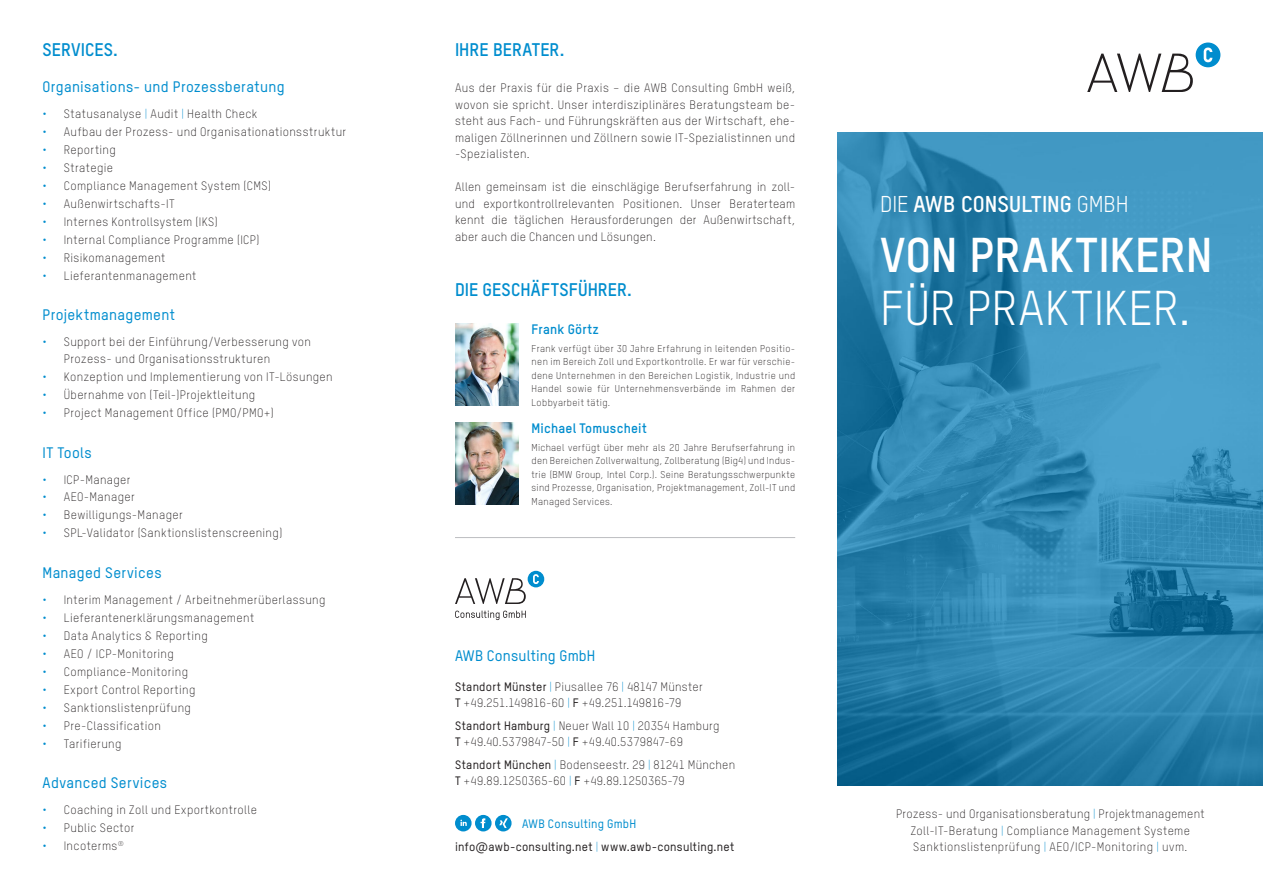
<style>
.page{position:relative;width:1263px;height:893px;background:#fff}
.page>*{position:absolute;margin:0;border:0;box-sizing:border-box;transform-origin:0 0}
.t1{font:700 48px "TSTARPRO";color:#fff}
.t2{font:48px "TSTARPRO";letter-spacing:.01em;color:#fff}
.t3{font:700 22.5px "TSTARPRO";color:#fff}
.t4{font:700 18px "TSTARPRO";letter-spacing:.005em;color:#008dce}
.t5{font:500 15px "TSTARPRO";letter-spacing:.02em;color:#008dce}
.t6{font:700 13.5px "TSTARPRO";letter-spacing:.015em;color:#008dce}
.t7{font:300 12px/16.5px "TSTARPRO";letter-spacing:.03em;color:#231f20}
.t8{font:500 12px/23.2px "TSTARPRO";letter-spacing:.02em;color:#231f20}
.t9{font:300 9.75px/13.5px "TSTARPRO";letter-spacing:.04em;color:#231f20;text-align:justify}
.s1{color:#008dce}
.s2{font-weight:500}
.s3{font-weight:300;color:#008dce}
.s4{font-weight:400}
</style>
<div class="page">
<img style="left:838px;top:133px;width:425px;height:652px">
<svg style="left:1087px;top:43px;width:133px;height:49px"></svg>
<svg style="left:455px;top:611px;width:71px;height:9px"></svg>
<svg style="left:455px;top:571px;width:89px;height:33px"></svg>
<hr style="left:455px;top:537px;width:340px;height:1px;background:#bcbdc0">
<svg style="left:455px;top:815px;width:57px;height:16px"></svg>
<img style="left:455px;top:323px;width:64px;height:83px">
<img style="left:455px;top:422px;width:64px;height:83px">
<h3 class="t4" style="left:43px;top:38px;width:77px">SERVICES.</h3>
<p class="t5" style="left:43px;top:76px;width:244px">Organisations- und Prozessberatung</p>
<p class="t7" style="left:43px;top:105px;width:216px"><span class="s1">•</span> Statusanalyse <span class="s1">|</span> Audit <span class="s1">|</span> Health Check</p>
<p class="t7" style="left:43px;top:123px;width:305px"><span class="s1">•</span> Aufbau der Prozess- und Organisationationsstruktur</p>
<p class="t7" style="left:43px;top:141px;width:75px"><span class="s1">•</span> Reporting</p>
<p class="t7" style="left:43px;top:159px;width:72px"><span class="s1">•</span> Strategie</p>
<p class="t7" style="left:43px;top:177px;width:230px"><span class="s1">•</span> Compliance Management System (CMS)</p>
<p class="t7" style="left:43px;top:195px;width:134px"><span class="s1">•</span> Außenwirtschafts-IT</p>
<p class="t7" style="left:43px;top:213px;width:177px"><span class="s1">•</span> Internes Kontrollsystem (IKS)</p>
<p class="t7" style="left:43px;top:231px;width:218px"><span class="s1">•</span> Internal Compliance Programme (ICP)</p>
<p class="t7" style="left:43px;top:249px;width:124px"><span class="s1">•</span> Risikomanagement</p>
<p class="t7" style="left:43px;top:267px;width:155px"><span class="s1">•</span> Lieferantenmanagement</p>
<p class="t5" style="left:43px;top:304px;width:134px">Projektmanagement</p>
<p class="t7" style="left:64px;top:333px;width:249px;text-indent:-21px"><span class="s1">•</span> Support bei der Einführung/Verbesserung von<br>Prozess- und Organisationsstrukturen</p>
<p class="t7" style="left:43px;top:368px;width:292px"><span class="s1">•</span> Konzeption und Implementierung von IT-Lösungen</p>
<p class="t7" style="left:43px;top:386px;width:214px"><span class="s1">•</span> Übernahme von (Teil-)Projektleitung</p>
<p class="t7" style="left:43px;top:404px;width:233px"><span class="s1">•</span> Project Management Office (PMO/PMO+)</p>
<p class="t5" style="left:43px;top:443px;width:51px">IT Tools</p>
<p class="t7" style="left:43px;top:471px;width:90px"><span class="s1">•</span> ICP-Manager</p>
<p class="t7" style="left:43px;top:488px;width:94px"><span class="s1">•</span> AEO-Manager</p>
<p class="t7" style="left:43px;top:506px;width:142px"><span class="s1">•</span> Bewilligungs-Manager</p>
<p class="t7" style="left:43px;top:524px;width:241px"><span class="s1">•</span> SPL-Validator (Sanktionslistenscreening)</p>
<p class="t5" style="left:43px;top:562px;width:121px">Managed Services</p>
<p class="t7" style="left:43px;top:591px;width:284px"><span class="s1">•</span> Interim Management / Arbeitnehmerüberlassung</p>
<p class="t7" style="left:43px;top:609px;width:213px"><span class="s1">•</span> Lieferantenerklärungsmanagement</p>
<p class="t7" style="left:43px;top:627px;width:167px"><span class="s1">•</span> Data Analytics &amp; Reporting</p>
<p class="t7" style="left:43px;top:645px;width:133px"><span class="s1">•</span> AEO / ICP-Monitoring</p>
<p class="t7" style="left:43px;top:663px;width:147px"><span class="s1">•</span> Compliance-Monitoring</p>
<p class="t7" style="left:43px;top:681px;width:154px"><span class="s1">•</span> Export Control Reporting</p>
<p class="t7" style="left:43px;top:699px;width:150px"><span class="s1">•</span> Sanktionslistenprüfung</p>
<p class="t7" style="left:43px;top:717px;width:120px"><span class="s1">•</span> Pre-Classification</p>
<p class="t7" style="left:43px;top:735px;width:80px"><span class="s1">•</span> Tarifierung</p>
<p class="t5" style="left:43px;top:773px;width:126px">Advanced Services</p>
<p class="t7" style="left:43px;top:802px;width:216px"><span class="s1">•</span> Coaching in Zoll und Exportkontrolle</p>
<p class="t7" style="left:43px;top:820px;width:93px"><span class="s1">•</span> Public Sector</p>
<p class="t7" style="left:43px;top:838px;width:83px"><span class="s1">•</span> Incoterms<sup>®</sup></p>
<h3 class="t4" style="left:455px;top:38px;width:111px">IHRE BERATER.</h3>
<p class="t7" style="left:455px;top:79px;width:342px;text-align:justify">Aus der Praxis für die Praxis – die AWB Consulting GmbH weiß, wovon sie spricht. Unser interdisziplinäres Beratungsteam be&shy;steht aus Fach- und Führungskräften aus der Wirtschaft, ehe&shy;maligen Zöllnerinnen und Zöllnern sowie IT-Spezialistinnen und -Spezialisten.</p>
<p class="t7" style="left:455px;top:178px;width:342px;text-align:justify">Allen gemeinsam ist die einschlägige Berufserfahrung in zoll&shy;und exportkontrollrelevanten Positionen. Unser Beraterteam kennt die täglichen Herausforderungen der Außenwirtschaft, aber auch die Chancen und Lösungen.</p>
<h3 class="t4" style="left:455px;top:277px;width:178px">DIE GESCHÄFTSFÜHRER.</h3>
<p class="t6" style="left:531px;top:319px;width:69px">Frank Görtz</p>
<p class="t9" style="left:531px;top:341px;width:265px">Frank verfügt über 30 Jahre Erfahrung in leitenden Positio&shy;nen im Bereich Zoll und Exportkontrolle. Er war für verschie&shy;dene Unternehmen in den Bereichen Logistik, Industrie und Handel sowie für Unternehmensverbände im Rahmen der Lobbyarbeit tätig.</p>
<p class="t6" style="left:531px;top:418px;width:117px">Michael Tomuscheit</p>
<p class="t9" style="left:531px;top:440px;width:265px">Michael verfügt über mehr als 20 Jahre Berufserfahrung in den Bereichen Zollverwaltung, Zollberatung (Big4) und Indus&shy;trie (BMW Group, Intel Corp.). Seine Beratungsschwerpunkte sind Prozesse, Organisation, Projektmanagement, Zoll-IT und Managed Services.</p>
<p class="t5" style="left:455px;top:645px;width:142px">AWB Consulting GmbH</p>
<p class="t7" style="left:455px;top:678px;width:249px"><span class="s2">Standort Münster</span> <span class="s1">|</span> Piusallee 76 <span class="s1">|</span> 48147 Münster<br><span class="s2">T</span> +49.251.149816-60 <span class="s1">|</span> <span class="s2">F</span> +49.251.149816-79</p>
<p class="t7" style="left:455px;top:717px;width:266px"><span class="s2">Standort Hamburg</span> <span class="s1">|</span> Neuer Wall 10 <span class="s1">|</span> 20354 Hamburg<br><span class="s2">T</span> +49.40.5379847-50 <span class="s1">|</span> <span class="s2">F</span> +49.40.5379847-69</p>
<p class="t7" style="left:455px;top:756px;width:282px"><span class="s2">Standort München</span> <span class="s1">|</span> Bodenseestr. 29 <span class="s1">|</span> 81241 München<br><span class="s2">T</span> +49.89.1250365-60 <span class="s1">|</span> <span class="s2">F</span> +49.89.1250365-79</p>
<p class="t8" style="left:455px;top:811px;width:281px;text-indent:67px"><span class="s1">AWB Consulting GmbH </span>info@awb-consulting.net <span class="s3">|</span> www.awb-consulting.net</p>
<h2 class="t3" style="left:880px;top:189px;width:250px"><span class="s4">DIE</span> AWB CONSULTING <span class="s4">GMBH</span></h2>
<h1 class="t1" style="left:880px;top:222px;width:334px">VON PRAKTIKERN</h1>
<h1 class="t2" style="left:880px;top:276px;width:312px">FÜR PRAKTIKER.</h1>
<p class="t7" style="left:896px;top:805px;width:310px;text-align:center">Prozess- und Organisationsberatung <span class="s1">|</span> Projektmanagement<br>Zoll-IT-Beratung <span class="s1">|</span> Compliance Management Systeme<br>Sanktionslistenprüfung <span class="s1">|</span> AEO/ICP-Monitoring <span class="s1">|</span> uvm.</p>
</div>
